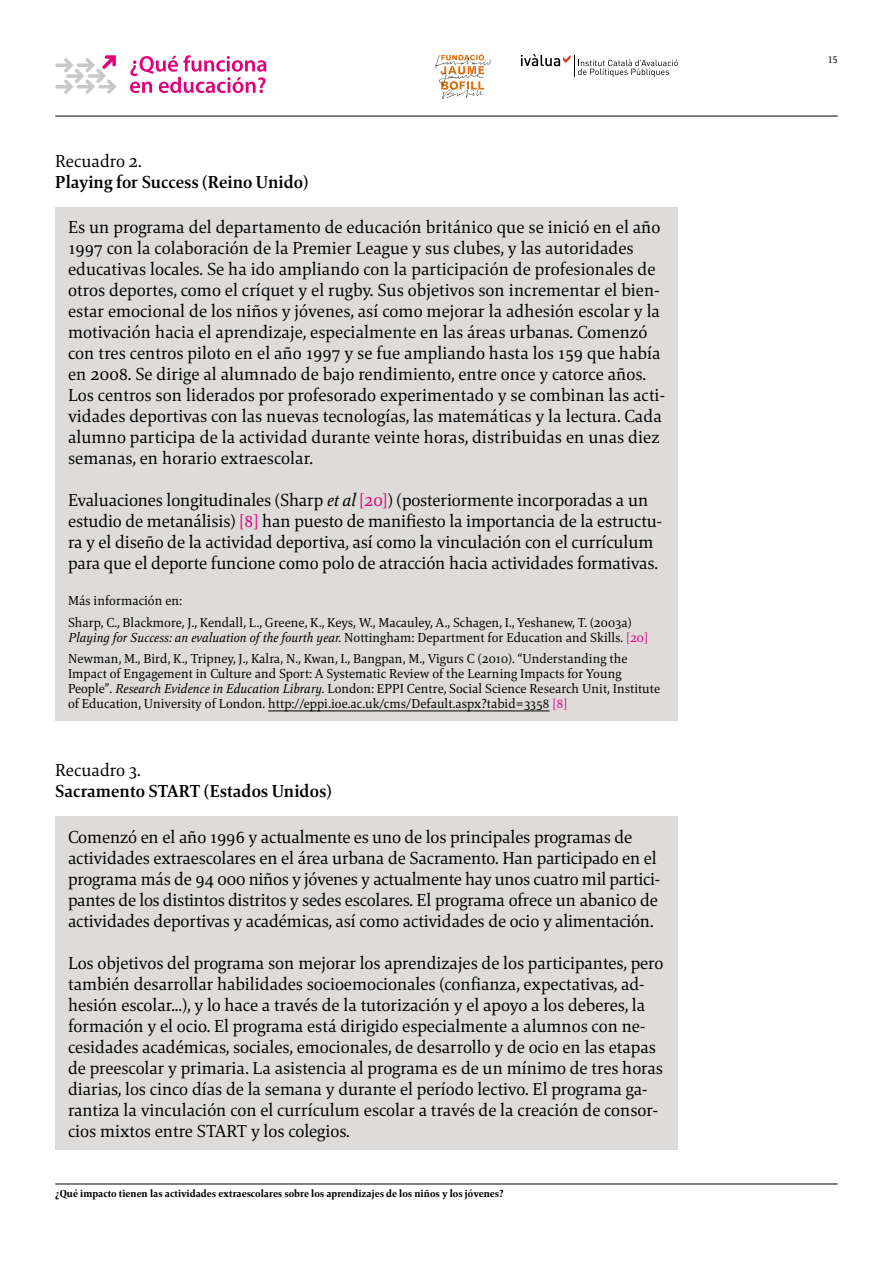
<style>
.page{position:relative;width:893px;height:1263px;background:#fff}
.page>*{position:absolute;margin:0;border:0;box-sizing:border-box;transform-origin:0 0}
.t1{font:18px/21px "Mangan Nova";letter-spacing:-.005em;color:#000}
.t2{font:700 18px "Mangan Nova";color:#000}
.t3{font:13.5px/21.5px "Mangan Nova";color:#000}
.t4{font:800 10.5px "Mangan Nova";color:#000}
.t5{font:10.5px "Mangan Nova";color:#000}
.s1{font-style:italic}
.s2{color:#e2007a}
</style>
<div class="page">
<hr style="left:55px;top:1184px;width:783px;height:1px;background:#000">
<hr style="left:55px;top:116px;width:783px;height:1px;background:#000">
<svg style="left:435px;top:53px;width:56px;height:46px"></svg>
<svg style="left:521px;top:54px;width:157px;height:23px"></svg>
<svg style="left:55px;top:55px;width:62px;height:39px"></svg>
<svg style="left:130px;top:55px;width:136px;height:38px"></svg>
<div style="left:55px;top:207px;width:623px;height:514px;background:#dedcda"></div>
<hr style="left:268px;top:710px;width:282px;height:1px;background:#000">
<div style="left:55px;top:816px;width:623px;height:334px;background:#dedcda"></div>
<p class="t1" style="left:55px;top:150px;width:88px">Recuadro 2.</p>
<p class="t2" style="left:55px;top:170px;width:255px">Playing for Success (Reino Unido)</p>
<p class="t1" style="left:68px;top:216px;width:598px">Es un programa del departamento de educación británico que se inició en el año 1997 con la colaboración de la Premier League y sus clubes, y las autoridades educativas locales. Se ha ido ampliando con la participación de profesionales de otros deportes, como el críquet y el rugby. Sus objetivos son incrementar el bien&shy;estar emocional de los niños y jóvenes, así como mejorar la adhesión escolar y la motivación hacia el aprendizaje, especialmente en las áreas urbanas. Comenzó con tres centros piloto en el año 1997 y se fue ampliando hasta los 159 que había en 2008. Se dirige al alumnado de bajo rendimiento, entre once y catorce años.<br>Los centros son liderados por profesorado experimentado y se combinan las acti&shy;vidades deportivas con las nuevas tecnologías, las matemáticas y la lectura. Cada alumno participa de la actividad durante veinte horas, distribuidas en unas diez semanas, en horario extraescolar.</p>
<p class="t1" style="left:68px;top:490px;width:596px">Evaluaciones longitudinales (Sharp <span class="s1">et al</span> <span class="s2">[20]</span>) (posteriormente incorporadas a un estudio de metanálisis) <span class="s2">[8]</span> han puesto de manifiesto la importancia de la estructu&shy;ra y el diseño de la actividad deportiva, así como la vinculación con el currículum para que el deporte funcione como polo de atracción hacia actividades formativas.</p>
<p class="t3" style="left:68px;top:590px;width:565px">Más información en:<br>Sharp, C., Blackmore, J., Kendall, L., Greene, K., Keys, W., Macauley, A., Schagen, I., Yeshanew, T. (2003a)</p>
<p class="t3" style="left:68px;top:626px;width:581px"><span class="s1">Playing for Success: an evaluation of the fourth year.</span> Nottingham: Department for Education and Skills. <span class="s2">[20]<br></span>Newman, M., Bird, K., Tripney, J., Kalra, N., Kwan, I., Bangpan, M., Vigurs C (2010). “Understanding the</p>
<p class="t3" style="left:68px;top:666px;width:594px;line-height:15px">Impact of Engagement in Culture and Sport: A Systematic Review of the Learning Impacts for Young<br>People”. <span class="s1">Research Evidence in Education Library.</span> London: EPPI Centre, Social Science Research Unit, Institute of Education, University of London. http://eppi.ioe.ac.uk/cms/Default.aspx?tabid=3358 <span class="s2">[8]</span></p>
<p class="t1" style="left:55px;top:760px;width:87px">Recuadro 3.</p>
<p class="t2" style="left:55px;top:779px;width:278px">Sacramento START (Estados Unidos)</p>
<p class="t1" style="left:68px;top:826px;width:593px">Comenzó en el año 1996 y actualmente es uno de los principales programas de actividades extraescolares en el área urbana de Sacramento. Han participado en el programa más de 94 000 niños y jóvenes y actualmente hay unos cuatro mil partici&shy;pantes de los distintos distritos y sedes escolares. El programa ofrece un abanico de actividades deportivas y académicas, así como actividades de ocio y alimentación.</p>
<p class="t1" style="left:68px;top:952px;width:597px">Los objetivos del programa son mejorar los aprendizajes de los participantes, pero también desarrollar habilidades socioemocionales (confianza, expectativas, ad&shy;hesión escolar...), y lo hace a través de la tutorización y el apoyo a los deberes, la formación y el ocio. El programa está dirigido especialmente a alumnos con ne&shy;cesidades académicas, sociales, emocionales, de desarrollo y de ocio en las etapas de preescolar y primaria. La asistencia al programa es de un mínimo de tres horas diarias, los cinco días de la semana y durante el período lectivo. El programa ga&shy;rantiza la vinculación con el currículum escolar a través de la creación de consor&shy;cios mixtos entre START y los colegios.</p>
<p class="t4" style="left:55px;top:1187px;width:450px">¿Qué impacto tienen las actividades extraescolares sobre los aprendizajes de los niños y los jóvenes?</p>
<p class="t5" style="left:828px;top:53px;width:11px">15</p>
</div>
